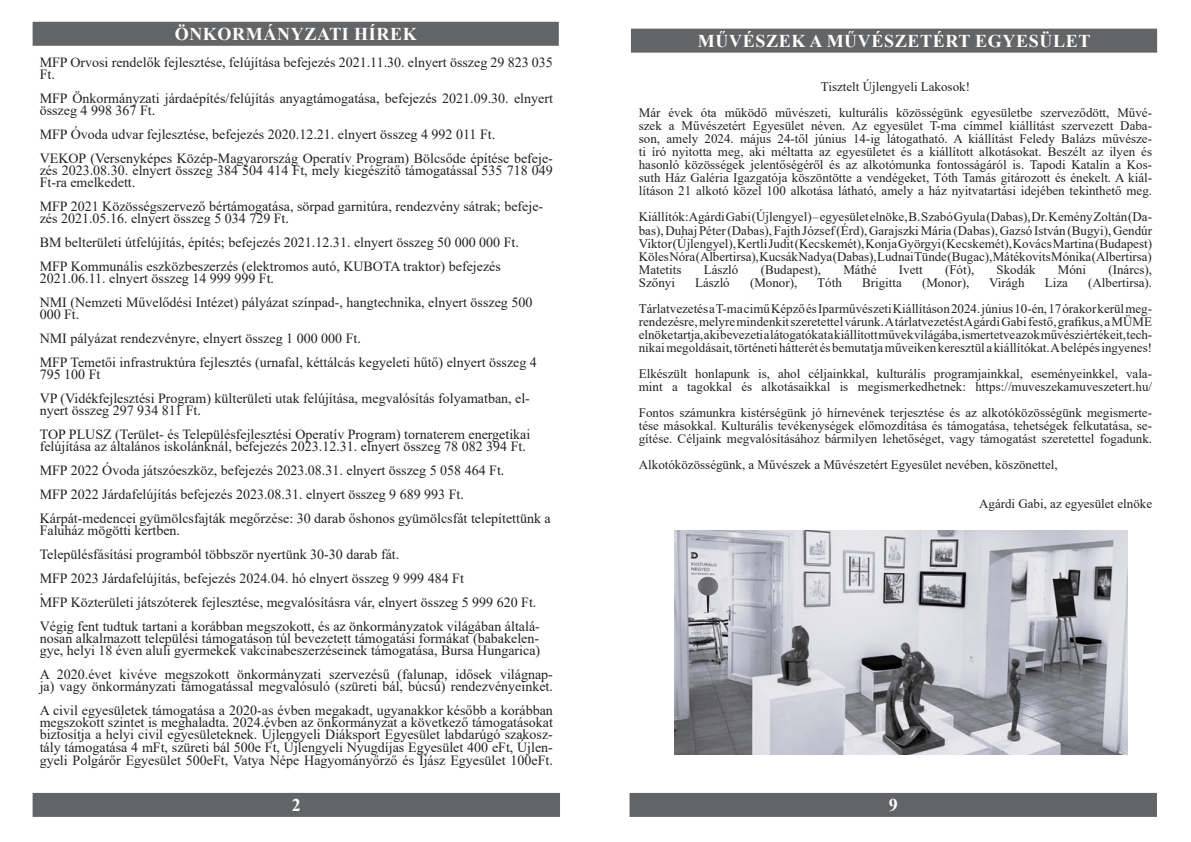
<style>
.page{position:relative;width:1191px;height:842px;background:#fff}
.page>*{position:absolute;margin:0;border:0;box-sizing:border-box;transform-origin:0 0}
.HIREK_SZAKASZ_SZURKE{font:700 18px "Times New Roman";letter-spacing:.035em;color:#fff}
.t1{font:14px/12px "Times New Roman";color:#231f20}
.t2{font:13px/13px "Times New Roman";color:#231f20;text-align:justify}
</style>
<div class="page">
<div style="left:629px;top:793px;width:528px;height:24px;background:#636466"></div>
<div style="left:33px;top:793px;width:527px;height:24px;background:#636466"></div>
<div style="left:33px;top:22px;width:526px;height:24px;background:#636466"></div>
<div style="left:631px;top:29px;width:526px;height:24px;background:#636466"></div>
<img style="left:674px;top:530px;width:454px;height:225px">
<p class="HIREK_SZAKASZ_SZURKE" style="left:175px;top:21px;width:243px">ÖNKORMÁNYZATI HÍREK</p>
<p class="t1" style="left:40px;top:56px;width:515px">MFP Orvosi rendelők fejlesztése, felújítása befejezés 2021.11.30. elnyert összeg 29 823 035<br>Ft.</p>
<p class="t1" style="left:40px;top:92px;width:515px">MFP Önkormányzati járdaépítés/felújítás anyagtámogatása, befejezés 2021.09.30. elnyert összeg 4 998 367 Ft.</p>
<p class="t1" style="left:40px;top:128px;width:457px">MFP Óvoda udvar fejlesztése, befejezés 2020.12.21. elnyert összeg 4 992 011 Ft.</p>
<p class="t1" style="left:40px;top:152px;width:515px;text-align:justify">VEKOP (Versenyképes Közép-Magyarország Operatív Program) Bölcsőde építése befeje&shy;zés 2023.08.30. elnyert összeg 384 504 414 Ft, mely kiegészítő támogatással 535 718 049<br>Ft-ra emelkedett.</p>
<p class="t1" style="left:40px;top:200px;width:505px">MFP 2021 Közösségszervező bértámogatása, sörpad garnitúra, rendezvény sátrak; befeje&shy;zés 2021.05.16. elnyert összeg 5 034 729 Ft.</p>
<p class="t1" style="left:40px;top:236px;width:481px">BM belterületi útfelújítás, építés; befejezés 2021.12.31. elnyert összeg 50 000 000 Ft.</p>
<p class="t1" style="left:40px;top:260px;width:463px">MFP Kommunális eszközbeszerzés (elektromos autó, KUBOTA traktor) befejezés<br>2021.06.11. elnyert összeg 14 999 999 Ft.</p>
<p class="t1" style="left:40px;top:296px;width:494px">NMI (Nemzeti Művelődési Intézet) pályázat színpad-, hangtechnika, elnyert összeg 500<br>000 Ft.</p>
<p class="t1" style="left:40px;top:332px;width:323px">NMI pályázat rendezvényre, elnyert összeg 1 000 000 Ft.</p>
<p class="t1" style="left:40px;top:356px;width:499px">MFP Temetői infrastruktúra fejlesztés (urnafal, kéttálcás kegyeleti hűtő) elnyert összeg 4<br>795 100 Ft</p>
<p class="t1" style="left:40px;top:392px;width:492px">VP (Vidékfejlesztési Program) külterületi utak felújítása, megvalósítás folyamatban, el&shy;nyert összeg 297 934 811 Ft.</p>
<p class="t1" style="left:40px;top:428px;width:492px">TOP PLUSZ (Terület- és Településfejlesztési Operatív Program) tornaterem energetikai felújítása az általános iskolánknál, befejezés 2023.12.31. elnyert összeg 78 082 394 Ft.</p>
<p class="t1" style="left:40px;top:464px;width:466px">MFP 2022 Óvoda játszóeszköz, befejezés 2023.08.31. elnyert összeg 5 058 464 Ft.</p>
<p class="t1" style="left:40px;top:488px;width:426px">MFP 2022 Járdafelújítás befejezés 2023.08.31. elnyert összeg 9 689 993 Ft.</p>
<p class="t1" style="left:40px;top:512px;width:512px">Kárpát-medencei gyümölcsfajták megőrzése: 30 darab őshonos gyümölcsfát telepítettünk a<br>Faluház mögötti kertben.</p>
<p class="t1" style="left:40px;top:548px;width:361px">Településfásítási programból többször nyertünk 30-30 darab fát.</p>
<p class="t1" style="left:40px;top:572px;width:426px">MFP 2023 Járdafelújítás, befejezés 2024.04. hó elnyert összeg 9 999 484 Ft</p>
<p class="t1" style="left:40px;top:584px;width:5px">.</p>
<p class="t1" style="left:40px;top:596px;width:498px">MFP Közterületi játszóterek fejlesztése, megvalósításra vár, elnyert összeg 5 999 620 Ft.</p>
<p class="t1" style="left:40px;top:620px;width:502px;text-align:justify">Végig fent tudtuk tartani a korábban megszokott, és az önkormányzatok világában általá&shy;nosan alkalmazott települési támogatáson túl bevezetett támogatási formákat (babakelen&shy;gye, helyi 18 éven aluli gyermekek vakcinabeszerzéseinek támogatása, Bursa Hungarica)</p>
<p class="t1" style="left:40px;top:668px;width:515px">A 2020.évet kivéve megszokott önkormányzati szervezésű (falunap, idősek világnap&shy;ja) vagy önkormányzati támogatással megvalósuló (szüreti bál, búcsú) rendezvényeinket.</p>
<p class="t1" style="left:40px;top:704px;width:515px;line-height:12.5px;text-align:justify">A civil egyesületek támogatása a 2020-as évben megakadt, ugyanakkor később a korábban megszokott szintet is meghaladta. 2024.évben az önkormányzat a következő támogatásokat biztosítja a helyi civil egyesületeknek. Újlengyeli Diáksport Egyesület labdarúgó szakosz&shy;tály támogatása 4 mFt, szüreti bál 500e Ft, Újlengyeli Nyugdíjas Egyesület 400 eFt, Újlen&shy;gyeli Polgárőr Egyesület 500eFt, Vatya Népe Hagyományőrző és Íjász Egyesület 100eFt.</p>
<p class="HIREK_SZAKASZ_SZURKE" style="left:698px;top:28px;width:394px">MŰVÉSZEK A MŰVÉSZETÉRT EGYESÜLET</p>
<p class="t2" style="left:821px;top:80px;width:151px">Tisztelt Újlengyeli Lakosok!</p>
<p class="t2" style="left:639px;top:106px;width:515px">Már évek óta működő művészeti, kulturális közösségünk egyesületbe szerveződött, Művé&shy;szek a Művészetért Egyesület néven. Az egyesület T-ma címmel kiállítást szervezett Daba&shy;son, amely 2024. május 24-től június 14-ig látogatható. A kiállítást Feledy Balázs művésze&shy;ti író nyitotta meg, aki méltatta az egyesületet és a kiállított alkotásokat. Beszélt az ilyen és hasonló közösségek jelentőségéről és az alkotómunka fontosságáról is. Tapodi Katalin a Kos&shy;suth Ház Galéria Igazgatója köszöntötte a vendégeket, Tóth Tamás gitározott és énekelt. A kiál&shy;lításon 21 alkotó közel 100 alkotása látható, amely a ház nyitvatartási idejében tekinthető meg.</p>
<p class="t2" style="left:639px;top:210px;width:515px">Kiállítók: Agárdi Gabi (Újlengyel) – egyesület elnöke, B. Szabó Gyula (Dabas), Dr. Kemény Zoltán (Da&shy;bas), Duhaj Péter (Dabas), Fajth József (Érd), Garajszki Mária (Dabas), Gazsó István (Bugyi), Gendúr Viktor (Újlengyel), Kertli Judit (Kecskemét), Konja Györgyi (Kecskemét), Kovács Martina (Budapest)</p>
<p class="t2" style="left:639px;top:249px;width:514px">Köles Nóra (Albertirsa), Kucsák Nadya (Dabas), Ludnai Tünde (Bugac), Mátékovits Mónika (Albertirsa)</p>
<p class="t2" style="left:639px;top:262px;width:44px">Matetits</p>
<p class="t2" style="left:703px;top:262px;width:36px">László</p>
<p class="t2" style="left:760px;top:262px;width:62px">(Budapest),</p>
<p class="t2" style="left:843px;top:262px;width:35px">Máthé</p>
<p class="t2" style="left:899px;top:262px;width:25px">Ivett</p>
<p class="t2" style="left:945px;top:262px;width:31px">(Fót),</p>
<p class="t2" style="left:996px;top:262px;width:40px">Skodák</p>
<p class="t2" style="left:1058px;top:262px;width:30px">Móni</p>
<p class="t2" style="left:1108px;top:262px;width:45px">(Inárcs),</p>
<p class="t2" style="left:639px;top:275px;width:38px">Szőnyi</p>
<p class="t2" style="left:695px;top:275px;width:36px">László</p>
<p class="t2" style="left:750px;top:275px;width:49px">(Monor),</p>
<p class="t2" style="left:817px;top:275px;width:26px">Tóth</p>
<p class="t2" style="left:862px;top:275px;width:41px">Brigitta</p>
<p class="t2" style="left:922px;top:275px;width:49px">(Monor),</p>
<p class="t2" style="left:989px;top:275px;width:37px">Virágh</p>
<p class="t2" style="left:1044px;top:275px;width:25px">Liza</p>
<p class="t2" style="left:1088px;top:275px;width:65px">(Albertirsa).</p>
<p class="t2" style="left:639px;top:301px;width:515px">Tárlatvezetés a T-ma cimű Képző és Iparművészeti Kiállításon 2024. június 10-én, 17 órakor kerül meg&shy;rendezésre, melyre mindenkit szeretettel várunk. A tárlatvezetést Agárdi Gabi festő, grafikus, a MÜME elnöke tartja, aki bevezeti a látogatókat a kiállított művek világába, ismertetve azok művészi értékeit, tech&shy;nikai megoldásait, történeti hátterét és bemutatja műveiken keresztül a kiállítókat. A belépés ingyenes!</p>
<p class="t2" style="left:639px;top:366px;width:515px">Elkészült honlapunk is, ahol céljainkkal, kulturális programjainkkal, eseményeinkkel, vala&shy;mint a tagokkal és alkotásaikkal is megismerkedhetnek: https://muveszekamuveszetert.hu/</p>
<p class="t2" style="left:639px;top:405px;width:515px">Fontos számunkra kistérségünk jó hírnevének terjesztése és az alkotóközösségünk megismerte&shy;tése másokkal. Kulturális tevékenységek előmozdítása és támogatása, tehetségek felkutatása, se&shy;gítése. Céljaink megvalósításához bármilyen lehetőséget, vagy támogatást szeretettel fogadunk.</p>
<p class="t2" style="left:639px;top:457px;width:420px">Alkotóközösségünk, a Művészek a Művészetért Egyesület nevében, köszönettel,</p>
<p class="t2" style="left:979px;top:496px;width:174px">Agárdi Gabi, az egyesület elnöke</p>
<p class="HIREK_SZAKASZ_SZURKE" style="left:292px;top:792px;width:10px">2</p>
<p class="HIREK_SZAKASZ_SZURKE" style="left:888px;top:792px;width:10px">9</p>
</div>
